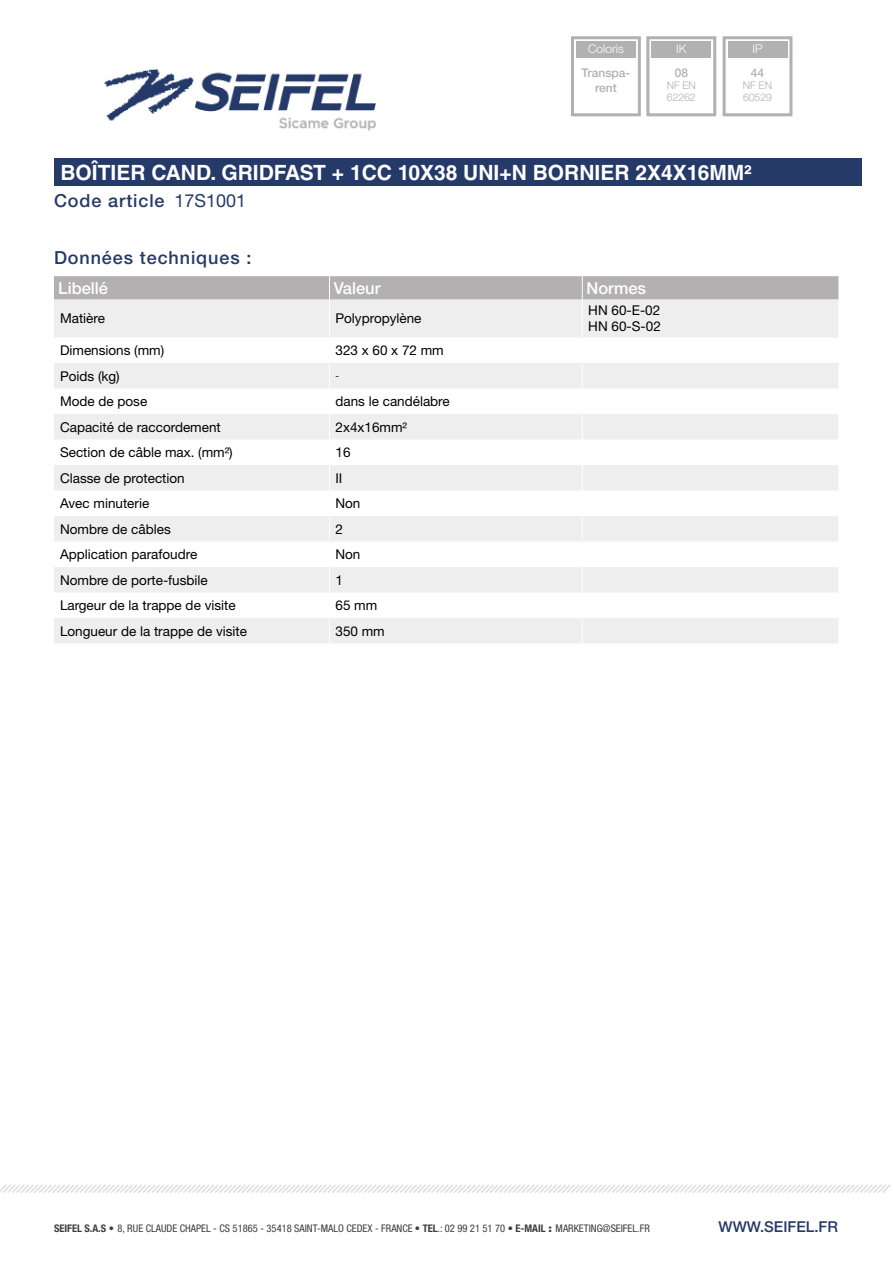
<style>
.page{position:relative;width:893px;height:1263px;background:#fff}
.page>*{position:absolute;margin:0;border:0;box-sizing:border-box;transform-origin:0 0}
.t1{font:700 21px "Helvetica LT Std";color:#fff}
.t2{font:500 18px "Helvetica Neue LT Std";letter-spacing:.05em;color:#253a68}
.t3{font:18px "Helvetica Neue LT Std";color:#253a68}
.t4{font:500 16.5px "Helvetica Neue LT Std";color:#fff}
.t5{font:500 15px "Helvetica Neue LT Std";color:#253a68}
.t6{font:13.5px/16.2px "Helvetica Neue LT Std";color:#000}
.t7{font:500 12px/14.4px "Helvetica Neue LT Std";color:#b2b0b0;text-align:center}
.t8{font:300 12px "Helvetica Neue LT Std";color:#fff}
.t9{font:condensed 10.5px "Helvetica Neue LT Std";color:#3c3c3b}
.t10{font:300 10.5px/12px "Helvetica Neue LT Std";letter-spacing:-.01em;color:#b2b0b0}
.t11{font:9px "Helvetica Neue LT Std";color:#000}
.s1{font-weight:700}
.s2{font-weight:900;font-stretch:normal}
</style>
<div class="page">
<img style="left:104px;top:68px;width:272px;height:63px">
<svg style="left:0;top:1184px;width:891px;height:9px"></svg>
<div style="left:54px;top:158px;width:807px;height:28px;background:#253a68"></div>
<div style="left:576px;top:41px;width:60px;height:17px;background:#b2b0b0"></div>
<div style="left:571px;top:36px;width:70px;height:80px;border:3px solid #b2b0b0"></div>
<div style="left:652px;top:41px;width:59px;height:17px;background:#b2b0b0"></div>
<div style="left:646px;top:36px;width:70px;height:80px;border:3px solid #b2b0b0"></div>
<div style="left:728px;top:41px;width:59px;height:17px;background:#b2b0b0"></div>
<div style="left:723px;top:36px;width:69px;height:80px;border:3px solid #b2b0b0"></div>
<svg style="left:54px;top:300px;width:784px;height:344px;fill:#efeeef"></svg>
<hr style="left:329px;top:300px;width:1px;height:37px;background:#fff">
<hr style="left:582px;top:300px;width:1px;height:37px;background:#fff">
<svg style="left:329px;top:337px;width:1px;height:307px"></svg>
<svg style="left:582px;top:337px;width:1px;height:307px"></svg>
<svg style="left:54px;top:276px;width:785px;height:24px;background:#b4b2b2"></svg>
<p class="t8" style="left:588px;top:41px;width:37px">Coloris</p>
<p class="t7" style="left:582px;top:66px;width:50px">Transpa&shy;rent</p>
<p class="t8" style="left:676px;top:41px;width:12px">IK</p>
<p class="t7" style="left:675px;top:66px;width:15px">08</p>
<p class="t10" style="left:667px;top:79px;width:31px">NF EN<br>62262</p>
<p class="t8" style="left:752px;top:41px;width:12px">IP</p>
<p class="t7" style="left:751px;top:66px;width:15px">44</p>
<p class="t10" style="left:743px;top:79px;width:31px">NF EN<br>60529</p>
<h1 class="t1" style="left:60px;top:160px;width:692px">BOÎTIER CAND. GRIDFAST + 1CC 10X38 UNI+N BORNIER 2X4X16MM²</h1>
<h2 class="t3" style="left:174px;top:190px;width:73px">17S1001</h2>
<h2 class="t2" style="left:54px;top:190px;width:112px">Code article</h2>
<h2 class="t2" style="left:54px;top:247px;width:199px">Données techniques :</h2>
<p class="t4" style="left:58px;top:278px;width:51px">Libellé</p>
<p class="t4" style="left:334px;top:278px;width:48px">Valeur</p>
<p class="t4" style="left:586px;top:278px;width:61px">Normes</p>
<p class="t6" style="left:60px;top:310px;width:47px">Matière</p>
<p class="t6" style="left:335px;top:310px;width:88px">Polypropylène</p>
<p class="t6" style="left:588px;top:302px;width:74px">HN 60-E-02<br>HN 60-S-02</p>
<p class="t6" style="left:60px;top:342px;width:106px">Dimensions (mm)</p>
<p class="t6" style="left:335px;top:342px;width:110px">323 x 60 x 72 mm</p>
<p class="t6" style="left:60px;top:367px;width:61px">Poids (kg)</p>
<p class="t11" style="left:335px;top:370px;width:5px">-</p>
<p class="t6" style="left:60px;top:393px;width:89px">Mode de pose</p>
<p class="t6" style="left:335px;top:393px;width:116px">dans le candélabre</p>
<p class="t6" style="left:60px;top:418px;width:162px">Capacité de raccordement</p>
<p class="t6" style="left:335px;top:418px;width:73px">2x4x16mm²</p>
<p class="t6" style="left:60px;top:444px;width:174px">Section de câble max. (mm²)</p>
<p class="t6" style="left:335px;top:444px;width:17px">16</p>
<p class="t6" style="left:60px;top:469px;width:126px">Classe de protection</p>
<p class="t6" style="left:335px;top:469px;width:8px">II</p>
<p class="t6" style="left:60px;top:495px;width:91px">Avec minuterie</p>
<p class="t6" style="left:335px;top:495px;width:27px">Non</p>
<p class="t6" style="left:60px;top:520px;width:112px">Nombre de câbles</p>
<p class="t6" style="left:335px;top:520px;width:9px">2</p>
<p class="t6" style="left:60px;top:546px;width:139px">Application parafoudre</p>
<p class="t6" style="left:335px;top:546px;width:27px">Non</p>
<p class="t6" style="left:60px;top:572px;width:149px">Nombre de porte-fusbile</p>
<p class="t6" style="left:335px;top:572px;width:9px">1</p>
<p class="t6" style="left:60px;top:597px;width:177px">Largeur de la trappe de visite</p>
<p class="t6" style="left:335px;top:597px;width:43px">65 mm</p>
<p class="t6" style="left:60px;top:623px;width:189px">Longueur de la trappe de visite</p>
<p class="t6" style="left:335px;top:623px;width:51px">350 mm</p>
<p class="t9" style="left:54px;top:1222px;width:597px"><span class="s1">SEIFEL S.A.S</span> <span class="s2">•</span> 8, RUE CLAUDE CHAPEL - CS 51865 - 35418 SAINT-MALO CEDEX - FRANCE • <span class="s1">TEL</span>.: 02 99 21 51 70 • <span class="s1">E-MAIL</span> <span class="s2">:</span> MARKETING@SEIFEL.FR</p>
<p class="t5" style="left:719px;top:1218px;width:121px">WWW.SEIFEL.FR</p>
</div>
